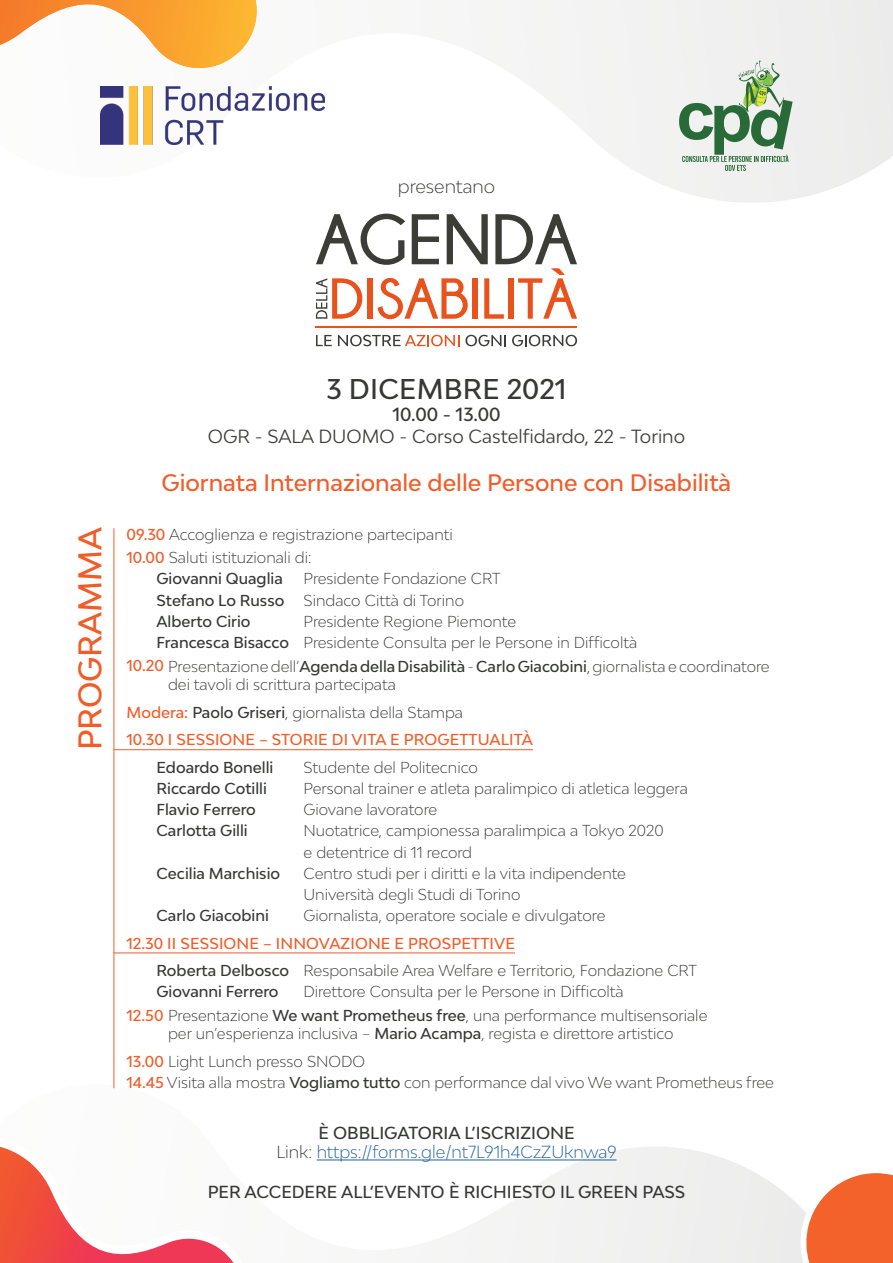
<style>
.page{position:relative;width:893px;height:1263px;background:#fff}
.page>*{position:absolute;margin:0;border:0;box-sizing:border-box;transform-origin:0 0}
.t1{font:500 30.9px "Bw Modelica";color:#f15d2a}
.t2{font:500 27px "Bw Modelica";letter-spacing:.01em;color:#363835}
.t3{font:500 22.5px "Bw Modelica";color:#f15d2a}
.t4{font:18px "Bw Modelica";color:#3d3d38}
.t5{font:500 18px "Bw Modelica";color:#363835}
.t6{font:300 18px "Bw Modelica";color:#363835}
.t7{font:300 16.5px/19.8px "Bw Modelica";color:#215e9e;text-align:center}
.t8{font:500 16.5px "Bw Modelica";color:#363835}
.t9{font:300 15px/21.1px "Bw Modelica";color:#363835}
.t10{font:500 15px "Bw Modelica";color:#363835}
.t11{font:500 15px/27.6px "Bw Modelica";letter-spacing:.01em;color:#f15d2a}
.s1{font-weight:500;color:#f15d2a}
.s2{font-weight:500}
.s3{color:#363835}
.s4{font-weight:300;color:#363835}
.s5{font-weight:500;color:#363835}
</style>
<div class="page">
<img style="left:100px;top:0;width:793px;height:203px">
<svg style="left:0;top:0;width:257px;height:73px"></svg>
<svg style="left:798px;top:1173px;width:95px;height:90px"></svg>
<svg style="left:0;top:1125px;width:251px;height:138px"></svg>
<hr style="left:114px;top:749px;width:419px;height:1px;background:#f15d2a">
<hr style="left:114px;top:953px;width:401px;height:1px;background:#f15d2a">
<hr style="left:317px;top:1159px;width:300px;height:1px;background:#215e9e">
<hr style="left:114px;top:528px;width:1px;height:560px;background:#f15d2a">
<img style="left:100px;top:87px;width:225px;height:58px">
<svg style="left:679px;top:61px;width:114px;height:110px"></svg>
<hr style="left:316px;top:326px;width:261px;height:2px;background:#e8521c">
<svg style="left:316px;top:335px;width:16px;height:11px"></svg>
<svg style="left:338px;top:335px;width:121px;height:11px"></svg>
<svg style="left:465px;top:335px;width:41px;height:11px"></svg>
<svg style="left:512px;top:335px;width:65px;height:11px"></svg>
<svg style="left:316px;top:214px;width:261px;height:105px"></svg>
<p class="t6" style="left:398px;top:174px;width:99px">presentano</p>
<h1 class="t1" style="left:70px;top:750px;width:225px;rotate:-90deg">PROGRAMMA</h1>
<h2 class="t2" style="left:326px;top:372px;width:242px">3 DICEMBRE 2021</h2>
<p class="t5" style="left:392px;top:403px;width:110px">10.00 - 13.00</p>
<p class="t4" style="left:208px;top:424px;width:479px">OGR - SALA DUOMO - Corso Castelfidardo, 22 - Torino</p>
<h3 class="t3" style="left:162px;top:468px;width:571px">Giornata Internazionale delle Persone con Disabilità</h3>
<p class="t9" style="left:126px;top:522px;width:328px;line-height:23.2px"><span class="s1">09.30</span> Accoglienza e registrazione partecipanti<br><span class="s1">10.00</span> Saluti istituzionali di:</p>
<p class="t10" style="left:156px;top:569px;width:128px">Giovanni Quaglia</p>
<p class="t9" style="left:303px;top:568px;width:199px">Presidente Fondazione CRT</p>
<p class="t10" style="left:156px;top:590px;width:129px">Stefano Lo Russo</p>
<p class="t9" style="left:303px;top:589px;width:162px">Sindaco Città di Torino</p>
<p class="t10" style="left:156px;top:611px;width:96px">Alberto Cirio</p>
<p class="t9" style="left:156px;top:610px;width:482px;text-indent:147px">Presidente Regione Piemonte<br><span class="s2">Francesca Bisacco</span> Presidente Consulta per le Persone in Difficoltà</p>
<p class="t9" style="left:126px;top:655px;width:645px"><span class="s1">10.20</span> Presentazione dell’<span class="s2">Agenda della Disabilità</span> - <span class="s2">Carlo Giacobini</span>, giornalista e coordinatore</p>
<p class="t11" style="left:126px;top:698px;width:408px">Modera: <span class="s3">Paolo Griseri</span><span class="s4">, giornalista della Stampa<br></span>10.30 I SESSIONE – STORIE DI VITA E PROGETTUALITÀ</p>
<p class="t10" style="left:156px;top:757px;width:118px">Edoardo Bonelli</p>
<p class="t9" style="left:303px;top:756px;width:176px">Studente del Politecnico</p>
<p class="t10" style="left:156px;top:779px;width:112px">Riccardo Cotilli</p>
<p class="t9" style="left:303px;top:777px;width:386px">Personal trainer e atleta paralimpico di atletica leggera</p>
<p class="t10" style="left:156px;top:800px;width:101px">Flavio Ferrero</p>
<p class="t9" style="left:303px;top:799px;width:135px">Giovane lavoratore</p>
<p class="t10" style="left:156px;top:821px;width:93px">Carlotta Gilli</p>
<p class="t9" style="left:303px;top:820px;width:362px">Nuotatrice, campionessa paralimpica a Tokyo 2020 e detentrice di 11 record</p>
<p class="t10" style="left:156px;top:863px;width:125px">Cecilia Marchisio</p>
<p class="t9" style="left:303px;top:862px;width:324px">Centro studi per i diritti e la vita indipendente<br>Università degli Studi di Torino</p>
<p class="t10" style="left:156px;top:906px;width:114px">Carlo Giacobini</p>
<p class="t9" style="left:303px;top:904px;width:303px">Giornalista, operatore sociale e divulgatore</p>
<p class="t9" style="left:156px;top:929px;width:542px;line-height:27.6px;text-indent:-30px"><span class="s1">12.30 II SESSIONE – INNOVAZIONE E PROSPETTIVE<br></span><span class="s2">Roberta Delbosco</span> Responsabile Area Welfare e Territorio, Fondazione CRT</p>
<p class="t10" style="left:156px;top:982px;width:123px">Giovanni Ferrero</p>
<p class="t9" style="left:168px;top:673px;width:229px">dei tavoli di scrittura partecipata</p>
<p class="t9" style="left:126px;top:980px;width:582px;line-height:23.4px;text-indent:177px">Direttore Consulta per le Persone in Difficoltà<br><span class="s1">12.50</span> Presentazione <span class="s2">We want Prometheus free</span>, una performance multisensoriale</p>
<p class="t9" style="left:126px;top:1051px;width:649px"><span class="s1">13.00</span> Light Lunch presso SNODO<br><span class="s1">14.45</span> Visita alla mostra <span class="s2">Vogliamo tutto</span> con performance dal vivo We want Prometheus free</p>
<p class="t7" style="left:276px;top:1122px;width:342px"><span class="s5">È OBBLIGATORIA L’ISCRIZIONE<br></span><span class="s3">Link:</span> https://forms.gle/nt7L91h4CzZUknwa9</p>
<p class="t8" style="left:208px;top:1181px;width:479px">PER ACCEDERE ALL’EVENTO È RICHIESTO IL GREEN PASS</p>
<p class="t9" style="left:168px;top:1022px;width:507px">per un’esperienza inclusiva – <span class="s2">Mario Acampa</span>, regista e direttore artistico</p>
</div>
